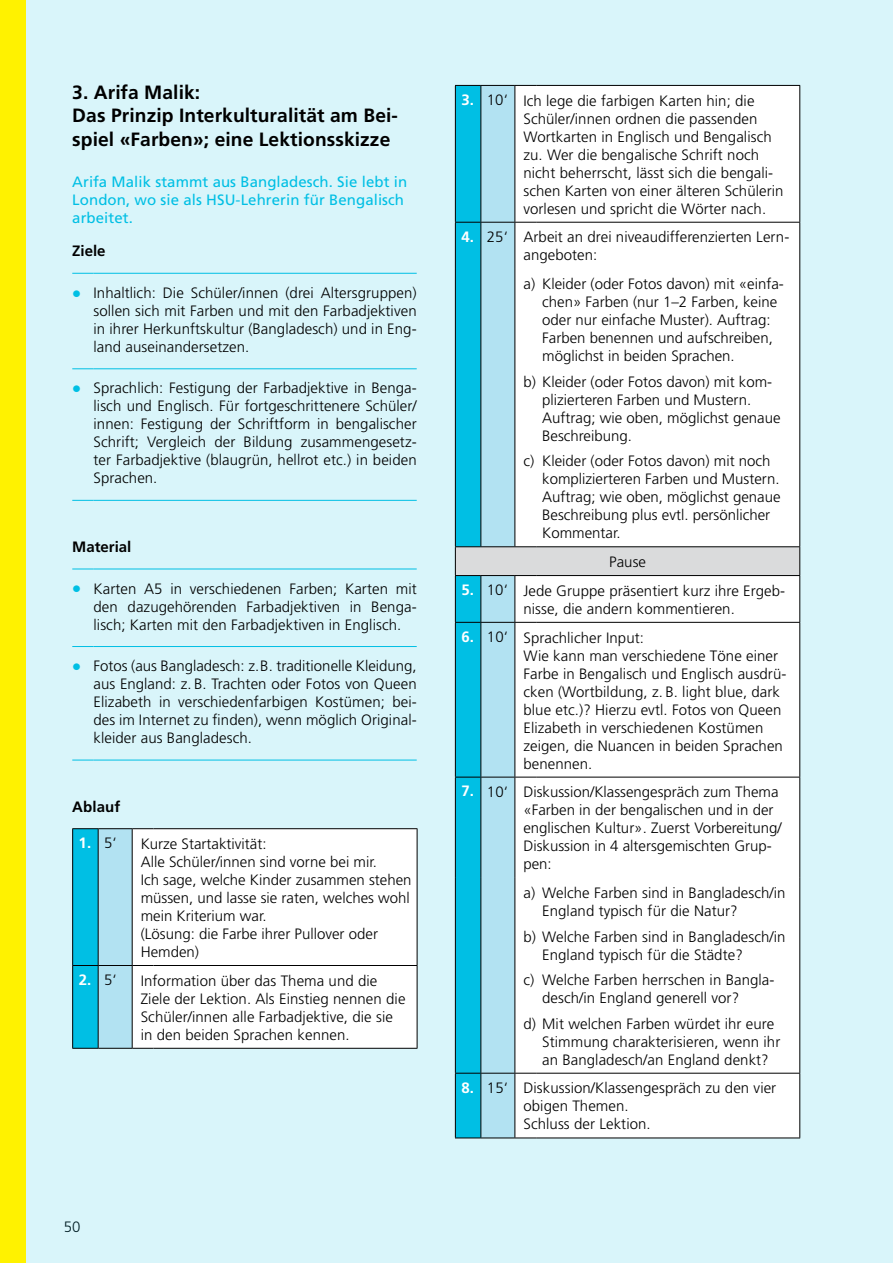
<style>
.page{position:relative;width:893px;height:1263px;background:#d9f5fa}
.page>*{position:absolute;margin:0;border:0;box-sizing:border-box;transform-origin:0 0}
.t1{font:700 19.2px/23.1px "Frutiger LT Pro";letter-spacing:.005em;color:#000}
.t2{font:300 15px/18px "Frutiger";letter-spacing:.005em;color:#000}
.t3{font:15px/18px "Frutiger LT Pro";letter-spacing:.005em;color:#00bfe4}
.t4{font:700 15px "Frutiger";color:#000}
.t5{font:700 15px "Frutiger";color:#fff}
.s1{font-weight:900;font-size:18px;color:#00bfe4}
.s2{font-weight:300;color:#000}
.s3{font-weight:700;color:#fff}
</style>
<div class="page">
<svg style="left:72px;top:273px;width:22px;height:1px"></svg>
<hr style="left:94px;top:273px;width:323px;height:1px;background:#00bfe4">
<svg style="left:72px;top:368px;width:22px;height:1px"></svg>
<hr style="left:94px;top:368px;width:323px;height:1px;background:#00bfe4">
<svg style="left:72px;top:500px;width:22px;height:1px"></svg>
<hr style="left:94px;top:500px;width:323px;height:1px;background:#00bfe4">
<svg style="left:72px;top:569px;width:22px;height:1px"></svg>
<hr style="left:94px;top:569px;width:323px;height:1px;background:#00bfe4">
<svg style="left:72px;top:646px;width:22px;height:1px"></svg>
<hr style="left:94px;top:646px;width:323px;height:1px;background:#00bfe4">
<svg style="left:72px;top:760px;width:22px;height:1px"></svg>
<hr style="left:94px;top:760px;width:323px;height:1px;background:#00bfe4">
<div style="left:153px;top:829px;width:264px;height:219px;background:#fff"></div>
<hr style="left:153px;top:828px;width:264px;height:1px;background:#000">
<hr style="left:417px;top:829px;width:1px;height:136px;background:#000">
<hr style="left:153px;top:965px;width:264px;height:1px;background:#000">
<hr style="left:417px;top:966px;width:1px;height:82px;background:#000">
<svg style="left:72px;top:828px;width:81px;height:221px;background:#86d3e4"></svg>
<hr style="left:153px;top:1048px;width:264px;height:1px;background:#000">
<div style="left:536px;top:86px;width:263px;height:1051px;background:#fff"></div>
<div style="left:455px;top:547px;width:345px;height:28px;background:#dadbdc"></div>
<hr style="left:536px;top:85px;width:264px;height:1px;background:#000">
<hr style="left:799px;top:86px;width:1px;height:136px;background:#000">
<hr style="left:536px;top:222px;width:264px;height:1px;background:#000">
<hr style="left:799px;top:223px;width:1px;height:46px;background:#000">
<hr style="left:799px;top:269px;width:1px;height:277px;background:#000">
<hr style="left:536px;top:546px;width:264px;height:1px;background:#000">
<svg style="left:799px;top:547px;width:1px;height:28px"></svg>
<hr style="left:799px;top:576px;width:1px;height:46px;background:#000">
<hr style="left:536px;top:622px;width:264px;height:1px;background:#000">
<hr style="left:799px;top:623px;width:1px;height:154px;background:#000">
<hr style="left:536px;top:777px;width:264px;height:1px;background:#000">
<hr style="left:799px;top:777px;width:1px;height:101px;background:#000">
<hr style="left:799px;top:878px;width:1px;height:195px;background:#000">
<hr style="left:536px;top:1073px;width:264px;height:1px;background:#000">
<hr style="left:799px;top:1073px;width:1px;height:64px;background:#000">
<hr style="left:536px;top:1137px;width:264px;height:1px;background:#000">
<svg style="left:455px;top:85px;width:81px;height:1053px;background:#88d2e3"></svg>
<hr style="left:536px;top:575px;width:264px;height:1px;background:#000">
<div style="left:0;top:0;width:26px;height:1263px;background:#fff200"></div>
<p class="t1" style="left:72px;top:81px;width:327px">3. Arifa Malik:<br>Das Prinzip Interkulturalität am Bei&shy;spiel «Farben»; eine Lektionsskizze</p>
<p class="t3" style="left:72px;top:172px;width:336px">Arifa Malik stammt aus Bangladesch. Sie lebt in<br>London, wo sie als HSU-Lehrerin für Bengalisch arbeitet.</p>
<p class="t4" style="left:72px;top:242px;width:35px">Ziele</p>
<p class="t2" style="left:94px;top:284px;width:325px;text-align:justify;text-indent:-21px"><span class="s1">•</span> Inhaltlich: Die Schüler/innen (drei Altersgruppen) sollen sich mit Farben und mit den Farbadjektiven in ihrer Herkunftskultur (Bangladesch) und in Eng&shy;land auseinandersetzen.</p>
<p class="t2" style="left:94px;top:379px;width:325px;text-align:justify;text-indent:-21px"><span class="s1">•</span> Sprachlich: Festigung der Farbadjektive in Benga&shy;lisch und Englisch. Für fortgeschrittenere Schüler/ innen: Festigung der Schriftform in bengalischer Schrift; Vergleich der Bildung zusammengesetz&shy;ter Farbadjektive (blaugrün, hellrot etc.) in beiden Sprachen.</p>
<p class="t4" style="left:72px;top:538px;width:61px">Material</p>
<p class="t2" style="left:94px;top:579px;width:325px;text-align:justify;text-indent:-21px"><span class="s1">•</span> Karten A5 in verschiedenen Farben; Karten mit den dazugehörenden Farbadjektiven in Benga&shy;lisch; Karten mit den Farbadjektiven in Englisch.</p>
<p class="t2" style="left:94px;top:657px;width:325px;text-align:justify;text-indent:-21px"><span class="s1">•</span> Fotos (aus Bangladesch: z. B. traditionelle Kleidung, aus England: z. B. Trachten oder Fotos von Queen Elizabeth in verschiedenfarbigen Kostümen; bei&shy;des im Internet zu finden), wenn möglich Original&shy;kleider aus Bangladesch.</p>
<p class="t4" style="left:72px;top:798px;width:49px">Ablauf</p>
<p class="t5" style="left:79px;top:834px;width:40px">1. <span class="s2">5‘</span></p>
<p class="t2" style="left:141px;top:835px;width:272px">Kurze Startaktivität:<br>Alle Schüler/innen sind vorne bei mir.<br>Ich sage, welche Kinder zusammen stehen müssen, und lasse sie raten, welches wohl mein Kriterium war.<br>(Lösung: die Farbe ihrer Pullover oder<br>Hemden)</p>
<p class="t5" style="left:79px;top:971px;width:40px">2. <span class="s2">5‘</span></p>
<p class="t2" style="left:141px;top:971px;width:266px">Information über das Thema und die Ziele der Lektion. Als Einstieg nennen die Schüler/innen alle Farbadjektive, die sie in den beiden Sprachen kennen.</p>
<p class="t2" style="left:64px;top:1218px;width:18px">50</p>
<p class="t2" style="left:523px;top:91px;width:262px;text-indent:-62px"><span class="s3">3.</span> 10‘ Ich lege die farbigen Karten hin; die Schüler/innen ordnen die passenden Wortkarten in Englisch und Bengalisch zu. Wer die bengalische Schrift noch nicht beherrscht, lässt sich die bengali&shy;schen Karten von einer älteren Schülerin vorlesen und spricht die Wörter nach.</p>
<p class="t2" style="left:523px;top:228px;width:267px;text-indent:-62px"><span class="s3">4.</span> 25‘ Arbeit an drei niveaudifferenzierten Lern&shy;angeboten:</p>
<p class="t2" style="left:523px;top:275px;width:13px">a)</p>
<p class="t2" style="left:542px;top:275px;width:243px">Kleider (oder Fotos davon) mit «einfa&shy;chen» Farben (nur 1–2 Farben, keine oder nur einfache Muster). Auftrag:<br>Farben benennen und aufschreiben, möglichst in beiden Sprachen.</p>
<p class="t2" style="left:542px;top:391px;width:240px">plizierteren Farben und Mustern.<br>Auftrag; wie oben, möglichst genaue<br>Beschreibung.</p>
<p class="t2" style="left:542px;top:452px;width:240px">Kleider (oder Fotos davon) mit noch komplizierteren Farben und Mustern.<br>Auftrag; wie oben, möglichst genaue<br>Beschreibung plus evtl. persönlicher<br>Kommentar.</p>
<p class="t2" style="left:609px;top:553px;width:38px">Pause</p>
<p class="t2" style="left:523px;top:582px;width:263px;text-indent:-62px"><span class="s3">5.</span> 10‘ Jede Gruppe präsentiert kurz ihre Ergeb&shy;nisse, die andern kommentieren.</p>
<p class="t2" style="left:523px;top:628px;width:264px;text-indent:-62px"><span class="s3">6.</span> 10‘ Sprachlicher Input:<br>Wie kann man verschiedene Töne einer Farbe in Bengalisch und Englisch ausdrü&shy;cken (Wortbildung, z. B. light blue, dark blue etc.)? Hierzu evtl. Fotos von Queen Elizabeth in verschiedenen Kostümen zeigen, die Nuancen in beiden Sprachen benennen.</p>
<p class="t2" style="left:523px;top:783px;width:260px;text-indent:-62px"><span class="s3">7.</span> 10‘ Diskussion/Klassengespräch zum Thema «Farben in der bengalischen und in der englischen Kultur». Zuerst Vorbereitung/ Diskussion in 4 altersgemischten Grup&shy;pen:</p>
<p class="t2" style="left:523px;top:884px;width:13px">a)</p>
<p class="t2" style="left:523px;top:927px;width:263px">b) Welche Farben sind in Bangladesch/in</p>
<p class="t2" style="left:523px;top:971px;width:12px">c)</p>
<p class="t2" style="left:523px;top:1014px;width:252px">d) Mit welchen Farben würdet ihr eure</p>
<p class="t2" style="left:523px;top:373px;width:250px">b) Kleider (oder Fotos davon) mit kom-</p>
<p class="t2" style="left:523px;top:452px;width:12px">c)</p>
<p class="t2" style="left:542px;top:884px;width:245px">Welche Farben sind in Bangladesch/in<br>England typisch für die Natur?</p>
<p class="t2" style="left:542px;top:942px;width:234px;line-height:25.5px">England typisch für die Städte?<br>Welche Farben herrschen in Bangla-</p>
<p class="t2" style="left:542px;top:989px;width:198px">desch/in England generell vor?</p>
<p class="t2" style="left:542px;top:1032px;width:240px">Stimmung charakterisieren, wenn ihr an Bangladesch/an England denkt?</p>
<p class="t2" style="left:523px;top:1079px;width:254px;text-indent:-62px"><span class="s3">8.</span> 15‘ Diskussion/Klassengespräch zu den vier obigen Themen.<br>Schluss der Lektion.</p>
</div>
